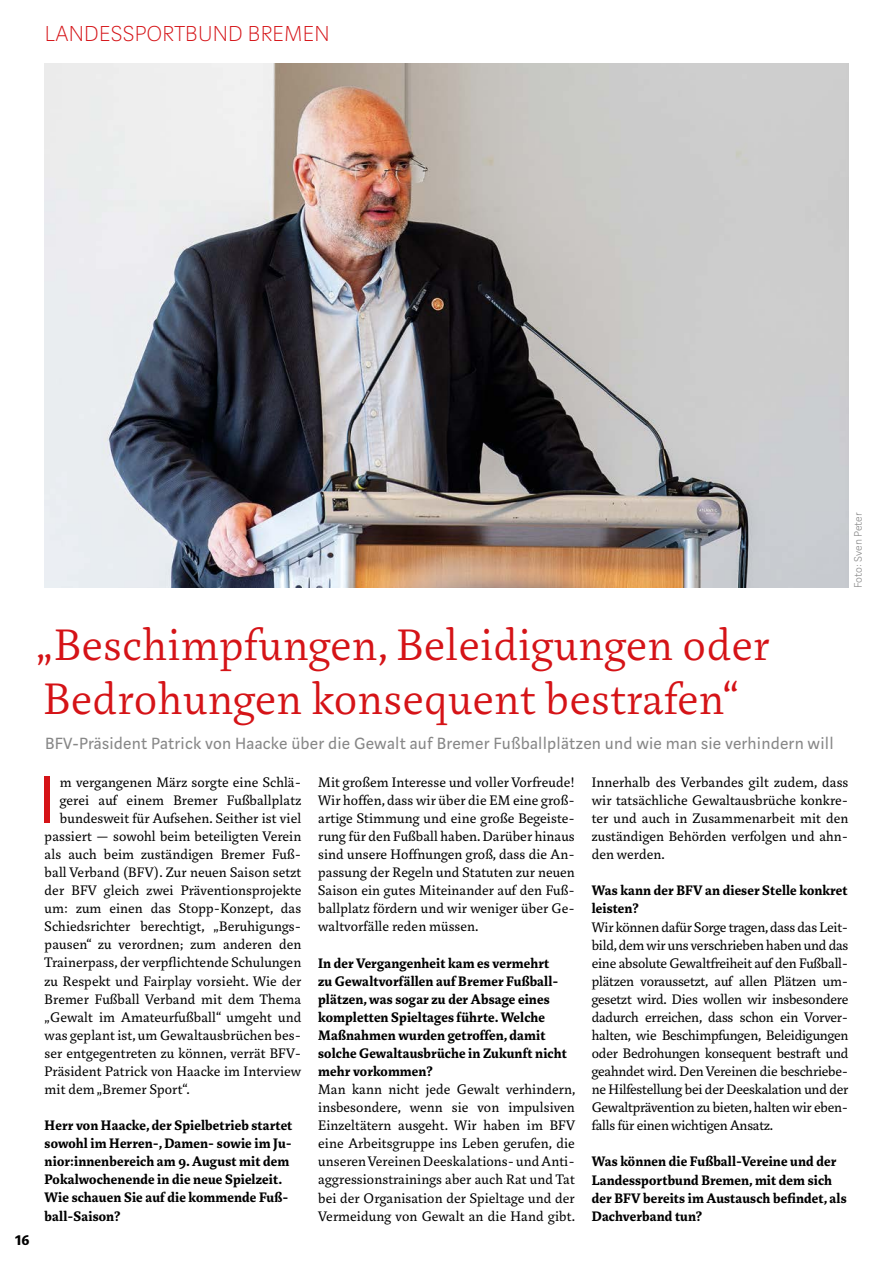
<style>
.page{position:relative;width:893px;height:1263px;background:#fff}
.page>*{position:absolute;margin:0;border:0;box-sizing:border-box;transform-origin:0 0}
.t1{font:300 74.25px "Marat Sans";color:#d51317}
.t2{font:300 48px/54px "Marat";letter-spacing:.01em;color:#d51317}
.t3{font:100 24px "Marat Sans";letter-spacing:.01em;color:#d51317}
.t4{font:18px "Marat Sans";letter-spacing:.01em;color:#878787}
.t5{font:700 16.5px "Marat Sans";color:#000}
.t6{font:15px/18.1px "Marat";letter-spacing:.01em;color:#000;text-align:justify}
.t7{font:700 15px/18px "Marat";letter-spacing:.01em;color:#000}
.t8{font:200 12px "Marat Sans";letter-spacing:-.005em;color:#878787}
</style>
<div class="page">
<img style="left:45px;top:64px;width:803px;height:524px">
<h3 class="t3" style="left:45px;top:21px;width:286px">LANDESSPORTBUND BREMEN</h3>
<p class="t8" style="left:852px;top:588px;width:77px;rotate:-90deg">Foto: Sven Peter</p>
<h2 class="t2" style="left:36px;top:618px;width:735px">„Beschimpfungen, Beleidigungen oder<br>Bedrohungen konsequent bestrafen“</h2>
<p class="t4" style="left:45px;top:734px;width:790px">BFV-Präsident Patrick von Haacke über die Gewalt auf Bremer Fußballplätzen und wie man sie verhindern will</p>
<p class="t5" style="left:15px;top:1231px;width:16px">16</p>
<h1 class="t1" style="left:38px;top:761px;width:20px">I</h1>
<p class="t6" style="left:60px;top:773px;width:243px">m vergangenen März sorgte eine Schlä-</p>
<p class="t6" style="left:60px;top:791px;width:243px">gerei auf einem Bremer Fußballplatz</p>
<p class="t6" style="left:60px;top:809px;width:243px">bundesweit für Aufsehen. Seither ist viel</p>
<p class="t6" style="left:45px;top:827px;width:258px">passiert — sowohl beim beteiligten Verein</p>
<p class="t6" style="left:45px;top:845px;width:258px">als auch beim zuständigen Bremer Fuß-</p>
<p class="t6" style="left:45px;top:863px;width:258px">ball Verband (BFV). Zur neuen Saison setzt</p>
<p class="t6" style="left:45px;top:881px;width:258px">der BFV gleich zwei Präventionsprojekte</p>
<p class="t6" style="left:45px;top:900px;width:258px">um: zum einen das Stopp-Konzept, das</p>
<p class="t6" style="left:45px;top:918px;width:258px">Schiedsrichter berechtigt, „Beruhigungs-</p>
<p class="t6" style="left:45px;top:936px;width:258px">pausen“ zu verordnen; zum anderen den</p>
<p class="t6" style="left:45px;top:954px;width:258px">Trainerpass, der verpflichtende Schulungen</p>
<p class="t6" style="left:45px;top:972px;width:258px">zu Respekt und Fairplay vorsieht. Wie der</p>
<p class="t6" style="left:45px;top:990px;width:258px">Bremer Fußball Verband mit dem Thema</p>
<p class="t6" style="left:45px;top:1008px;width:258px">„Gewalt im Amateurfußball“ umgeht und</p>
<p class="t6" style="left:45px;top:1026px;width:258px">was geplant ist, um Gewaltausbrüchen bes-</p>
<p class="t6" style="left:45px;top:1044px;width:258px">ser entgegentreten zu können, verrät BFV-</p>
<p class="t6" style="left:45px;top:1062px;width:258px">Präsident Patrick von Haacke im Interview</p>
<p class="t6" style="left:45px;top:1080px;width:147px">mit dem „Bremer Sport“.</p>
<p class="t7" style="left:45px;top:1116px;width:249px">Herr von Haacke, der Spielbetrieb startet sowohl im Herren-, Damen- sowie im Ju&shy;nior:innenbereich am 9. August mit dem Pokalwochenende in die neue Spielzeit.<br>Wie schauen Sie auf die kommende Fuß&shy;ball-Saison?</p>
<p class="t6" style="left:318px;top:773px;width:258px">Mit großem Interesse und voller Vorfreude!<br>Wir hoffen, dass wir über die EM eine groß&shy;artige Stimmung und eine große Begeiste&shy;rung für den Fußball haben. Darüber hinaus sind unsere Hoffnungen groß, dass die An&shy;passung der Regeln und Statuten zur neuen Saison ein gutes Miteinander auf den Fuß&shy;ballplatz fördern und wir weniger über Ge&shy;waltvorfälle reden müssen.</p>
<p class="t7" style="left:318px;top:954px;width:250px">In der Vergangenheit kam es vermehrt zu Gewaltvorfällen auf Bremer Fußball&shy;plätzen, was sogar zu der Absage eines kompletten Spieltages führte. Welche Maßnahmen wurden getroffen, damit solche Gewaltausbrüche in Zukunft nicht mehr vorkommen?</p>
<p class="t6" style="left:318px;top:1080px;width:259px">Man kann nicht jede Gewalt verhindern, insbesondere, wenn sie von impulsiven Einzeltätern ausgeht. Wir haben im BFV eine Arbeitsgruppe ins Leben gerufen, die unseren Vereinen Deeskalations- und Anti&shy;aggressionstrainings aber auch Rat und Tat bei der Organisation der Spieltage und der Vermeidung von Gewalt an die Hand gibt.</p>
<p class="t6" style="left:592px;top:773px;width:258px">Innerhalb des Verbandes gilt zudem, dass wir tatsächliche Gewaltausbrüche konkre&shy;ter und auch in Zusammenarbeit mit den zuständigen Behörden verfolgen und ahn&shy;den werden.</p>
<p class="t7" style="left:592px;top:881px;width:257px">Was kann der BFV an dieser Stelle konkret leisten?</p>
<p class="t6" style="left:592px;top:918px;width:258px">Wir können dafür Sorge tragen, dass das Leit&shy;bild, dem wir uns verschrieben haben und das eine absolute Gewaltfreiheit auf den Fußball&shy;plätzen voraussetzt, auf allen Plätzen um&shy;gesetzt wird. Dies wollen wir insbesondere dadurch erreichen, dass schon ein Vorver&shy;halten, wie Beschimpfungen, Beleidigungen oder Bedrohungen konsequent bestraft und geahndet wird. Den Vereinen die beschriebe&shy;ne Hilfestellung bei der Deeskalation und der Gewaltprävention zu bieten, halten wir eben&shy;falls für einen wichtigen Ansatz.</p>
<p class="t7" style="left:592px;top:1153px;width:256px">Was können die Fußball-Vereine und der Landessportbund Bremen, mit dem sich der BFV bereits im Austausch befindet, als Dachverband tun?</p>
</div>
